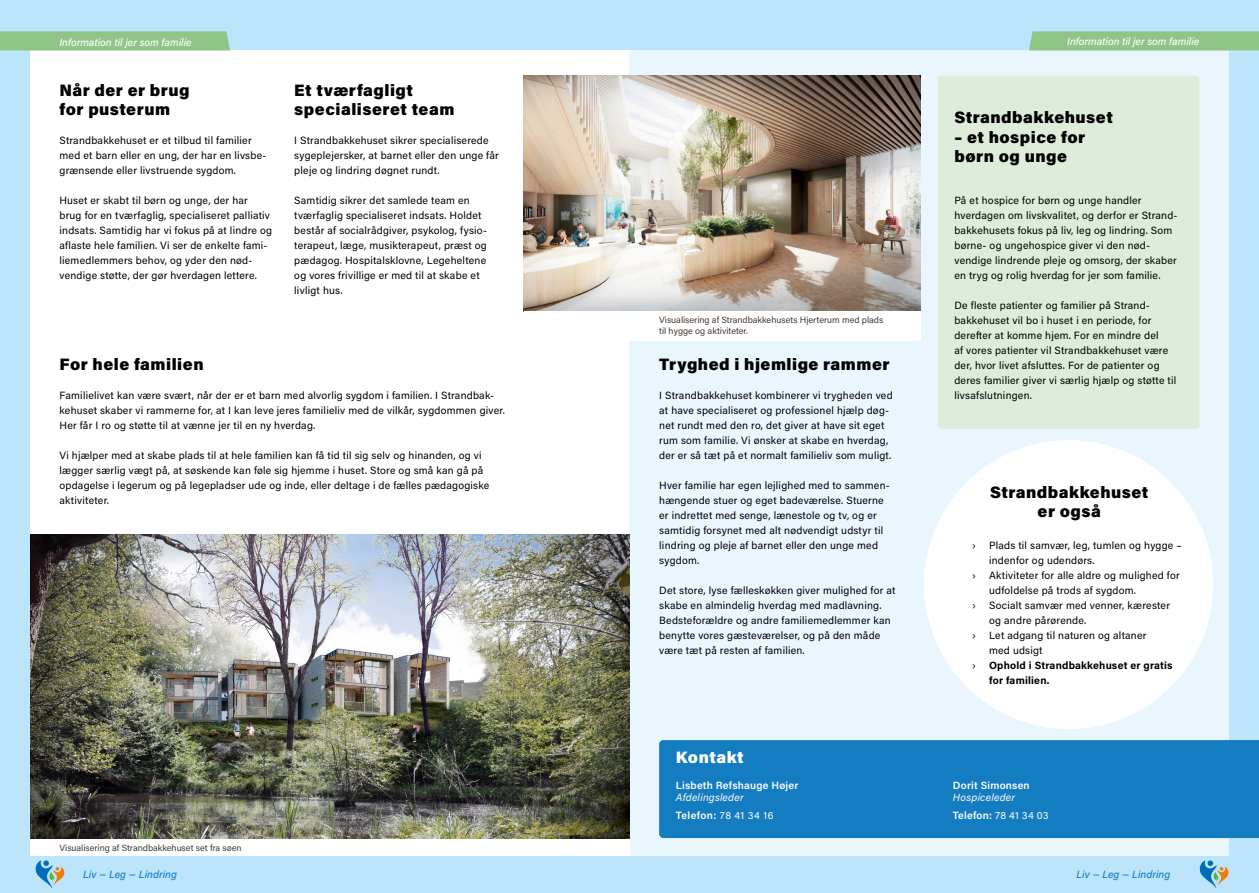
<style>
.page{position:relative;width:1259px;height:893px;background:#bce4fa}
.page>*{position:absolute;margin:0;border:0;box-sizing:border-box;transform-origin:0 0}
.t1{font:900 16.5px/19.5px "Acumin Pro";letter-spacing:.03em;color:#000}
.t2{font:900 16.5px "Acumin Pro";letter-spacing:.025em;color:#fff}
.t3{font:10.5px/15px "Acumin Pro";letter-spacing:.02em;color:#000}
.t4{font:italic 10.5px/18px "Acumin Pro";letter-spacing:.02em;color:#fff}
.t5{font:italic 500 10.5px "Acumin Pro";color:#fff}
.t6{font:700 10.5px/15px "Acumin Pro";letter-spacing:.02em;color:#000}
.t7{font:600 10.5px "Acumin Pro";letter-spacing:.02em;color:#fff}
.t8{font:italic 500 10.5px "Acumin Pro";color:#147cc1}
.t9{font:9px/10.8px "Acumin Pro";color:#453a36}
.s1{font-weight:600;font-style:normal}
.s2{font-style:normal}
</style>
<div class="page">
<div style="left:30px;top:51px;width:1198px;height:805px;background:#fff"></div>
<div style="left:629px;top:51px;width:599px;height:805px;background:#eaf6fe"></div>
<div style="left:938px;top:76px;width:261px;height:353px;background:#deedda;border-radius:4px"></div>
<div style="left:659px;top:740px;width:600px;height:98px;background:#147cc1"></div>
<img style="left:30px;top:534px;width:599px;height:305px">
<img style="left:524px;top:76px;width:397px;height:236px">
<svg style="left:0;top:31px;width:230px;height:20px"></svg>
<div style="left:524px;top:312px;width:397px;height:29px;background:#fff"></div>
<svg style="left:1029px;top:31px;width:230px;height:20px"></svg>
<svg style="left:36px;top:860px;width:28px;height:28px"></svg>
<svg style="left:1199px;top:860px;width:29px;height:28px"></svg>
<div style="left:924px;top:440px;width:289px;height:289px;background:#fff;border-radius:50%"></div>
<p class="t5" style="left:60px;top:35px;width:134px">Information til jer som familie</p>
<h1 class="t1" style="left:60px;top:79px;width:132px">Når der er brug for pusterum</h1>
<p class="t3" style="left:60px;top:132px;width:208px">Strandbakkehuset er et tilbud til familier med et barn eller en ung, der har en livsbe&shy;grænsende eller livstruende sygdom.</p>
<p class="t3" style="left:60px;top:192px;width:214px">Huset er skabt til børn og unge, der har brug for en tværfaglig, specialiseret palliativ indsats. Samtidig har vi fokus på at lindre og aflaste hele familien. Vi ser de enkelte fami&shy;liemedlemmers behov, og yder den nød&shy;vendige støtte, der gør hverdagen lettere.</p>
<h1 class="t1" style="left:294px;top:79px;width:162px">Et tværfagligt specialiseret team</h1>
<p class="t3" style="left:294px;top:132px;width:206px">I Strandbakkehuset sikrer specialiserede sygeplejersker, at barnet eller den unge får pleje og lindring døgnet rundt.</p>
<p class="t3" style="left:294px;top:192px;width:194px">Samtidig sikrer det samlede team en tværfaglig specialiseret indsats. Holdet består af socialrådgiver, psykolog, fysio&shy;terapeut, læge, musikterapeut, præst og pædagog. Hospitalsklovne, Legeheltene og vores frivillige er med til at skabe et livligt hus.</p>
<h1 class="t1" style="left:60px;top:353px;width:146px">For hele familien</h1>
<p class="t3" style="left:60px;top:387px;width:447px">Familielivet kan være svært, når der er et barn med alvorlig sygdom i familien. I Strandbak&shy;kehuset skaber vi rammerne for, at I kan leve jeres familieliv med de vilkår, sygdommen giver.<br>Her får I ro og støtte til at vænne jer til en ny hverdag.</p>
<p class="t3" style="left:60px;top:447px;width:431px">Vi hjælper med at skabe plads til at hele familien kan få tid til sig selv og hinanden, og vi lægger særlig vægt på, at søskende kan føle sig hjemme i huset. Store og små kan gå på opdagelse i legerum og på legepladser ude og inde, eller deltage i de fælles pædagogiske aktiviteter.</p>
<p class="t9" style="left:60px;top:842px;width:184px">Visualisering af Strandbakkehuset set fra søen</p>
<p class="t9" style="left:659px;top:314px;width:225px">Visualisering af Strandbakkehusets Hjerterum med plads til hygge og aktiviteter.</p>
<h1 class="t1" style="left:659px;top:353px;width:232px">Tryghed i hjemlige rammer</h1>
<p class="t3" style="left:659px;top:387px;width:235px">I Strandbakkehuset kombinerer vi trygheden ved at have specialiseret og professionel hjælp døg&shy;net rundt med den ro, det giver at have sit eget rum som familie. Vi ønsker at skabe en hverdag, der er så tæt på et normalt familieliv som muligt.</p>
<p class="t3" style="left:659px;top:477px;width:232px">Hver familie har egen lejlighed med to sammen&shy;hængende stuer og eget badeværelse. Stuerne er indrettet med senge, lænestole og tv, og er samtidig forsynet med alt nødvendigt udstyr til lindring og pleje af barnet eller den unge med sygdom.</p>
<p class="t3" style="left:659px;top:582px;width:238px">Det store, lyse fælleskøkken giver mulighed for at skabe en almindelig hverdag med madlavning.<br>Bedsteforældre og andre familiemedlemmer kan benytte vores gæsteværelser, og på den måde være tæt på resten af familien.</p>
<h1 class="t2" style="left:676px;top:745px;width:70px">Kontakt</h1>
<p class="t7" style="left:676px;top:778px;width:124px">Lisbeth Refshauge Højer</p>
<p class="t4" style="left:676px;top:788px;width:99px">Afdelingsleder<br><span class="s1">Telefon:</span> <span class="s2">78 41 34 16</span></p>
<p class="t5" style="left:1067px;top:34px;width:134px">Information til jer som familie</p>
<h1 class="t1" style="left:954px;top:107px;width:160px">Strandbakkehuset</h1>
<h1 class="t1" style="left:954px;top:126px;width:132px">– et hospice for børn og unge</h1>
<p class="t3" style="left:954px;top:192px;width:224px">På et hospice for børn og unge handler hverdagen om livskvalitet, og derfor er Strand&shy;bakkehusets fokus på liv, leg og lindring. Som børne- og ungehospice giver vi den nød&shy;vendige lindrende pleje og omsorg, der skaber en tryg og rolig hverdag for jer som familie.</p>
<p class="t3" style="left:954px;top:297px;width:223px">De fleste patienter og familier på Strand&shy;bakkehuset vil bo i huset i en periode, for derefter at komme hjem. For en mindre del<br>af vores patienter vil Strandbakkehuset være der, hvor livet afsluttes. For de patienter og deres familier giver vi særlig hjælp og støtte til livsafslutningen.</p>
<h1 class="t1" style="left:990px;top:481px;width:160px;text-align:center">Strandbakkehuset er også</h1>
<p class="t3" style="left:972px;top:537px;width:5px">›</p>
<p class="t3" style="left:989px;top:537px;width:194px">Plads til samvær, leg, tumlen og hygge – indenfor og udendørs.</p>
<p class="t3" style="left:972px;top:567px;width:5px">›</p>
<p class="t3" style="left:989px;top:567px;width:192px">Aktiviteter for alle aldre og mulighed for udfoldelse på trods af sygdom.</p>
<p class="t3" style="left:972px;top:597px;width:5px">›</p>
<p class="t3" style="left:989px;top:597px;width:182px">Socialt samvær med venner, kærester og andre pårørende.</p>
<p class="t3" style="left:972px;top:627px;width:5px">›</p>
<p class="t3" style="left:989px;top:627px;width:159px">Let adgang til naturen og altaner med udsigt</p>
<p class="t3" style="left:972px;top:657px;width:5px">›</p>
<p class="t6" style="left:989px;top:657px;width:185px">Ophold i Strandbakkehuset er gratis for familien.</p>
<p class="t7" style="left:953px;top:778px;width:78px">Dorit Simonsen</p>
<p class="t4" style="left:953px;top:788px;width:97px">Hospiceleder<br><span class="s1">Telefon:</span> <span class="s2">78 41 34 03</span></p>
<p class="t8" style="left:83px;top:867px;width:95px">Liv − Leg − Lindring</p>
<p class="t8" style="left:1076px;top:867px;width:95px">Liv − Leg − Lindring</p>
</div>
